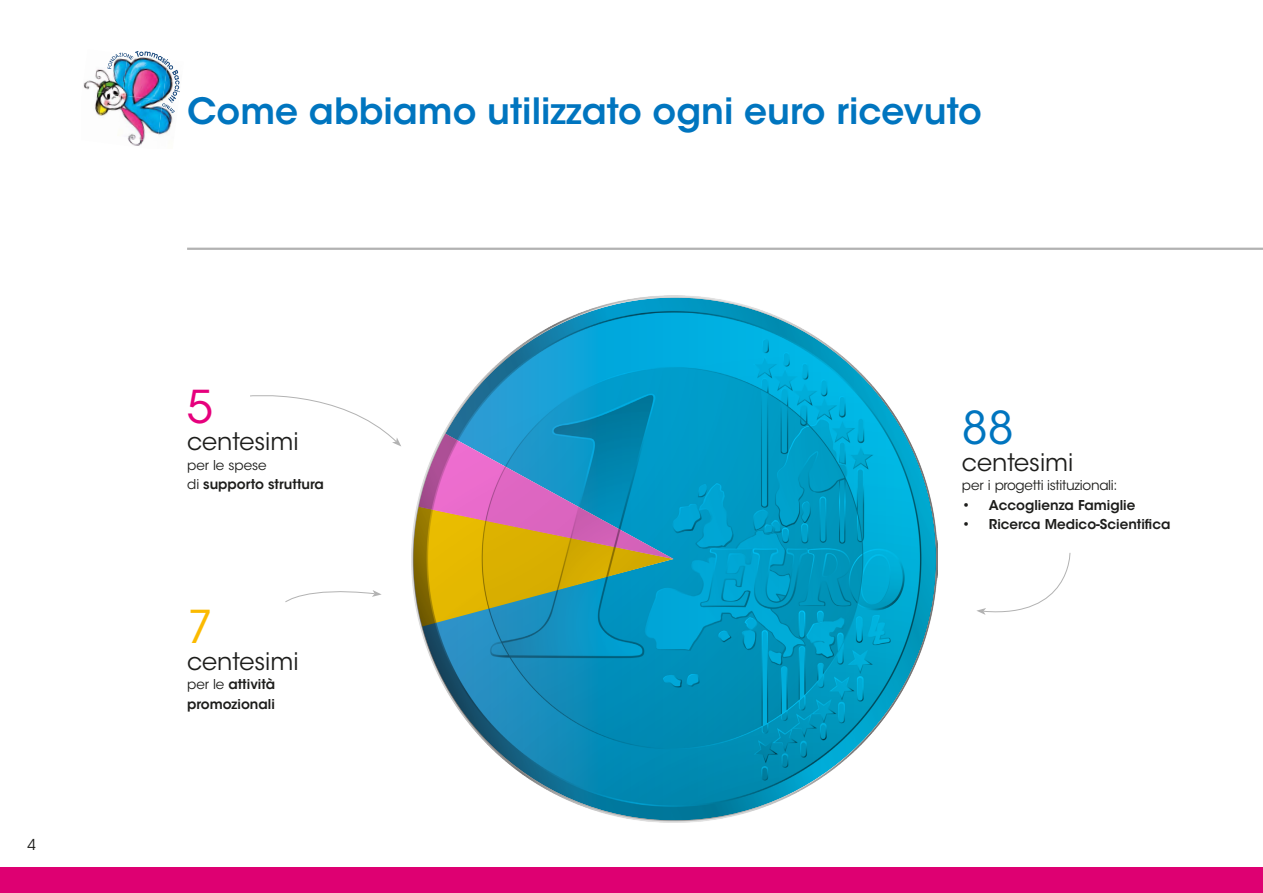
<style>
.page{position:relative;width:1263px;height:893px;background:#fff}
.page>*{position:absolute;margin:0;border:0;box-sizing:border-box;transform-origin:0 0}
.t1{font:45px "ITC Avant Garde Std";color:#0075bf}
.t2{font:45px "ITC Avant Garde Std";color:#e6007d}
.t3{font:45px "ITC Avant Garde Std";color:#fbba00}
.t4{font:600 36px "ITC Avant Garde Std";color:#0075bf}
.t5{font:24px "ITC Avant Garde Std";color:#1d1d1b}
.t6{font:15px "ITC Avant Garde Std";color:#1d1d1b}
.t7{font:600 13.5px/19.5px "ITC Avant Garde Std";color:#1d1d1b}
.t8{font:13.5px "ITC Avant Garde Std";letter-spacing:-.02em;color:#1d1d1b}
.s1{font-weight:400}
</style>
<div class="page">
<div style="left:0;top:867px;width:1263px;height:26px;background:#de0072"></div>
<hr style="left:187px;top:248px;width:1076px;height:2px;background:#b2b2b2">
<img style="left:83px;top:66px;width:25px;height:24px">
<img style="left:163px;top:113px;width:10px;height:21px">
<img style="left:94px;top:90px;width:14px;height:26px">
<img style="left:122px;top:113px;width:41px;height:22px">
<img style="left:122px;top:132px;width:35px;height:14px">
<img style="left:108px;top:51px;width:72px;height:62px">
<svg style="left:422px;top:298px;width:514px;height:522px"></svg>
<svg style="left:413px;top:432px;width:260px;height:198px;background:#7a9488"></svg>
<svg style="left:976px;top:553px;width:95px;height:62px"></svg>
<svg style="left:250px;top:395px;width:151px;height:51px"></svg>
<svg style="left:285px;top:590px;width:97px;height:12px"></svg>
<p class="t6" style="left:28px;top:839px;width:10px">4</p>
<h2 class="t4" style="left:187px;top:97px;width:796px">Come abbiamo utilizzato ogni euro ricevuto</h2>
<h1 class="t2" style="left:187px;top:389px;width:27px">5</h1>
<h3 class="t5" style="left:187px;top:432px;width:113px">centesimi</h3>
<p class="t7" style="left:187px;top:456px;width:138px"><span class="s1">per le spese<br>di</span> supporto struttura</p>
<h1 class="t3" style="left:187px;top:609px;width:27px">7</h1>
<h3 class="t5" style="left:187px;top:652px;width:113px">centesimi</h3>
<p class="t7" style="left:187px;top:676px;width:89px"><span class="s1">per le</span> attività promozionali</p>
<h1 class="t1" style="left:962px;top:410px;width:53px">88</h1>
<h3 class="t5" style="left:962px;top:452px;width:113px">centesimi</h3>
<p class="t8" style="left:962px;top:480px;width:157px">per i progetti istituzionali:</p>
<p class="t7" style="left:962px;top:496px;width:175px">• Accoglienza Famiglie</p>
<p class="t7" style="left:962px;top:516px;width:210px">• Ricerca Medico-Scientifica</p>
</div>
